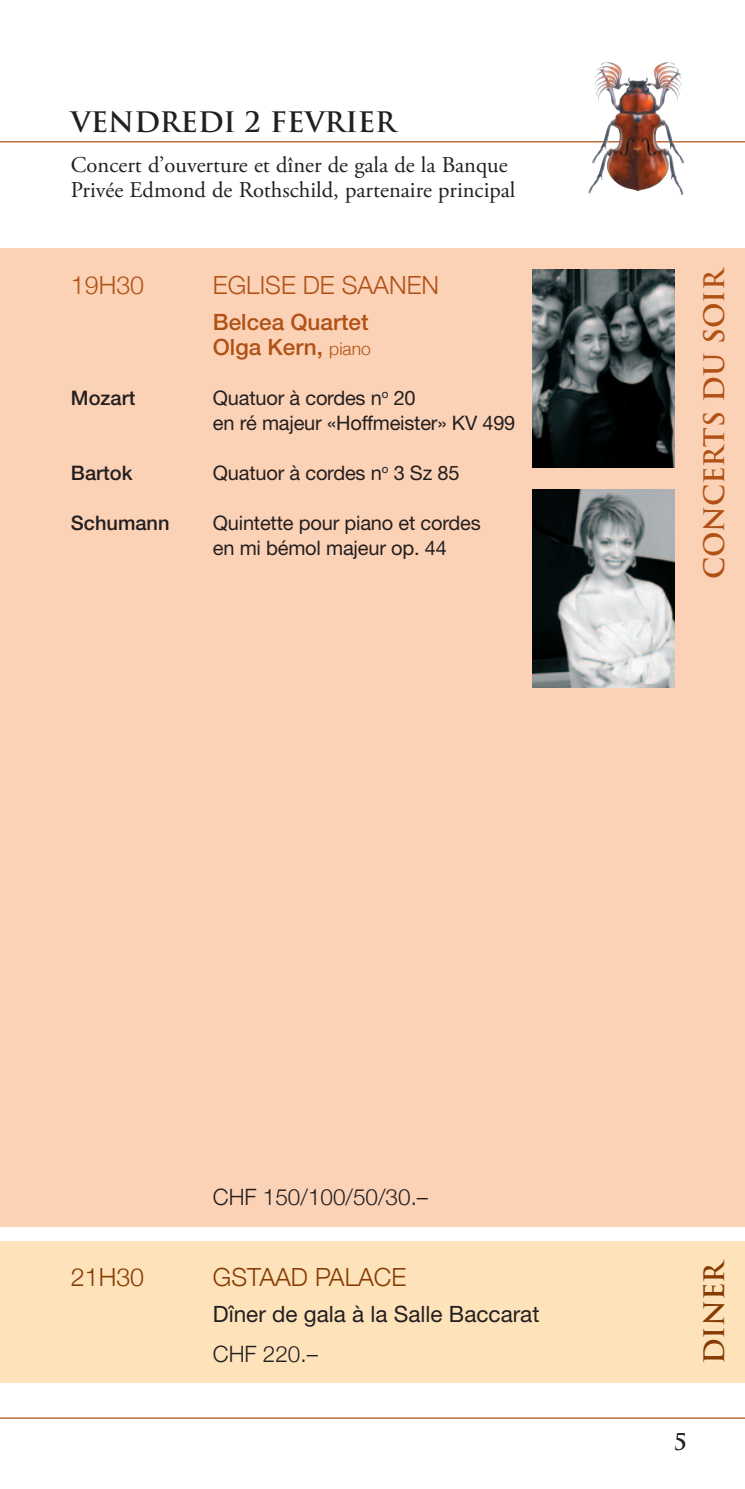
<style>
.page{position:relative;width:745px;height:1489px;background:#fff}
.page>*{position:absolute;margin:0;border:0;box-sizing:border-box;transform-origin:0 0}
.t1{font:700 27.5px "Trajan";color:#231f20}
.t2{font:700 27.5px "Trajan";color:#b05116}
.t3{font:700 27.5px "Trajan";color:#863b03}
.t4{font:300 25px "Helvetica Neue";color:#b05116}
.t5{font:300 25px "Helvetica Neue";color:#863b03}
.t6{font:22.5px/25px "Adobe Garamond Pro";color:#231f20}
.t7{font:500 22.5px/25px "Helvetica Neue";color:#b05116}
.t8{font:22.5px "Helvetica Neue";color:#231f20}
.t9{font:300 22.5px "Helvetica Neue";color:#231f20}
.t10{font:700 22.5px "Trajan";color:#231f20}
.t11{font:20px/25px "Helvetica Neue";letter-spacing:-.01em;color:#231f20}
.t12{font:500 20px "Helvetica Neue";color:#231f20}
.s1{font-weight:300;font-size:17.5px}
</style>
<div class="page">
<hr style="left:0;top:141px;width:744px;height:1px;background:#b05116">
<hr style="left:0;top:1417px;width:744px;height:1px;background:#b05116">
<img style="left:606px;top:62px;width:73px;height:22px">
<div style="left:0;top:248px;width:744px;height:978px;background:#fcd2b6"></div>
<div style="left:0;top:1240px;width:744px;height:142px;background:#fee2ba"></div>
<img style="left:532px;top:269px;width:141px;height:199px">
<img style="left:532px;top:489px;width:141px;height:198px">
<h1 class="t1" style="left:71px;top:104px;width:326px">VENDREDI 2 FEVRIER</h1>
<p class="t6" style="left:71px;top:153px;width:446px">Concert d’ouverture et dîner de gala de la Banque<br>Privée Edmond de Rothschild, partenaire principal</p>
<p class="t4" style="left:71px;top:269px;width:75px">19H30</p>
<p class="t4" style="left:213px;top:269px;width:228px">EGLISE DE SAANEN</p>
<p class="t7" style="left:213px;top:309px;width:159px">Belcea Quartet<br>Olga Kern, <span class="s1">piano</span></p>
<p class="t12" style="left:71px;top:385px;width:66px">Mozart</p>
<p class="t11" style="left:213px;top:384px;width:304px">Quatuor à cordes n<sup>o</sup> 20<br>en ré majeur «Hoffmeister» KV 499</p>
<p class="t12" style="left:71px;top:460px;width:63px">Bartok</p>
<p class="t11" style="left:213px;top:459px;width:248px">Quatuor à cordes n<sup>o</sup> 3 Sz 85</p>
<p class="t12" style="left:71px;top:510px;width:100px">Schumann</p>
<p class="t11" style="left:213px;top:509px;width:269px">Quintette pour piano et cordes en mi bémol majeur op. 44</p>
<h1 class="t2" style="left:696px;top:579px;width:314px;rotate:-90deg">Concerts du soir</h1>
<p class="t9" style="left:213px;top:1183px;width:217px">CHF 150/100/50/30.–</p>
<p class="t5" style="left:71px;top:1261px;width:75px">21H30</p>
<p class="t5" style="left:213px;top:1261px;width:195px">GSTAAD PALACE</p>
<p class="t8" style="left:213px;top:1300px;width:328px">Dîner de gala à la Salle Baccarat</p>
<p class="t9" style="left:213px;top:1340px;width:107px">CHF 220.–</p>
<h1 class="t3" style="left:696px;top:1364px;width:106px;rotate:-90deg">Diner</h1>
<p class="t10" style="left:673px;top:1427px;width:14px">5</p>
</div>
